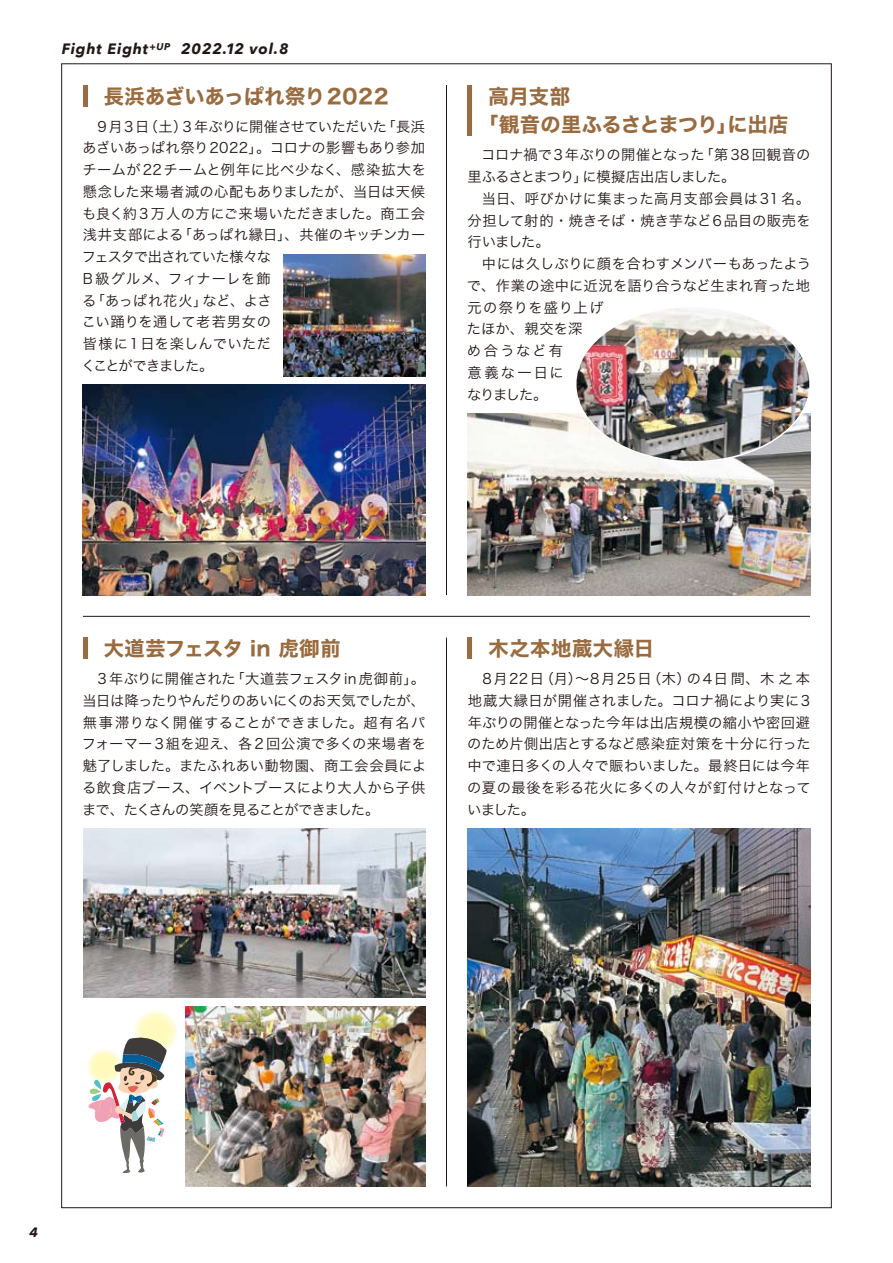
<style>
.page{position:relative;width:893px;height:1263px;background:#fff}
.page>*{position:absolute;margin:0;border:0;box-sizing:border-box;transform-origin:0 0}
.t1{font:20.25px "Hira Kaku Std N W7";letter-spacing:.015em;color:#996b3f}
.t2{font:20.25px/28.7px "Hira Kaku Std N W7";letter-spacing:-.005em;color:#996b3f}
.t3{font:italic 700 15px "Avenir Next";letter-spacing:.05em;color:#231815}
.t4{font:14.25px/21.8px "Hira Kaku Std W3";letter-spacing:.005em;color:#231815}
.t5{font:italic 700 13.5px "Avenir Next";color:#231815}
</style>
<div class="page">
<svg style="left:134px;top:1010px;width:43px;height:43px"></svg>
<hr style="left:83px;top:85px;width:4px;height:21px;background:#996b3f">
<hr style="left:468px;top:85px;width:4px;height:50px;background:#996b3f">
<img style="left:83px;top:385px;width:342px;height:210px">
<hr style="left:83px;top:638px;width:4px;height:21px;background:#996b3f">
<img style="left:83px;top:829px;width:342px;height:169px">
<img style="left:468px;top:414px;width:342px;height:181px">
<hr style="left:446px;top:85px;width:1px;height:510px;background:#231815">
<hr style="left:446px;top:638px;width:1px;height:548px;background:#231815">
<hr style="left:468px;top:638px;width:4px;height:21px;background:#996b3f">
<hr style="left:83px;top:616px;width:727px;height:1px;background:#231815">
<img style="left:576px;top:309px;width:234px;height:153px">
<img style="left:185px;top:1006px;width:240px;height:180px">
<svg style="left:88px;top:1036px;width:79px;height:137px"></svg>
<img style="left:468px;top:829px;width:342px;height:357px">
<img style="left:283px;top:254px;width:142px;height:122px">
<p class="t3" style="left:62px;top:36px;width:228px">Fight Eight<sup>+UP</sup> 2022.12 vol.8</p>
<h1 class="t1" style="left:104px;top:80px;width:286px">長浜あざいあっぱれ祭り2022</h1>
<h1 class="t2" style="left:478px;top:82px;width:312px;text-indent:10px">高月支部<br>「観音の里ふるさとまつり」に出店</h1>
<p class="t4" style="left:81px;top:115px;width:346px">　9月3日（土）3 年ぶりに開催させていただいた「長浜あざいあっぱれ祭り2022」。コロナの影響もあり参加チームが22チームと例年に比べ少なく、感染拡大を懸念した来場者減の心配もありましたが、当日は天候も良く約3万人の方にご来場いただきました。商工会浅井支部による「あっぱれ縁日」、共催のキッチンカーフェスタで出されていた様々な<br>B級グルメ、フィナーレを飾<br>る「あっぱれ花火」など、よさ<br>こい踊りを通して老若男女の<br>皆様に1日を楽しんでいただ<br>くことができました。</p>
<p class="t4" style="left:467px;top:144px;width:346px">　コロナ禍で３年ぶりの開催となった「第 38 回観音の里ふるさとまつり」に模擬店出店しました。<br>　当日、呼びかけに集まった高月支部会員は31名。分担して射的・焼きそば・焼き芋など６品目の販売を行いました。<br>　中には久しぶりに顔を合わすメンバーもあったようで、作業の途中に近況を語り合うなど生まれ育った地元の祭りを盛り上げ<br>たほか、親交を深<br>め合うなど有<br>意義な一日に<br>なりました。</p>
<h1 class="t1" style="left:104px;top:633px;width:238px">大道芸フェスタ in 虎御前</h1>
<p class="t4" style="left:82px;top:668px;width:346px;text-align:justify">　3年ぶりに開催された「大道芸フェスタin虎御前」。当日は降ったりやんだりのあいにくのお天気でしたが、無事滞りなく開催することができました。超有名パフォーマー３組を迎え、各2回公演で多くの来場者を魅了しました。またふれあい動物園、商工会会員による飲食店ブース、イベントブースにより大人から子供まで、たくさんの笑顔を見ることができました。</p>
<h1 class="t1" style="left:489px;top:633px;width:167px">木之本地蔵大縁日</h1>
<p class="t4" style="left:467px;top:668px;width:345px;text-align:justify">　8月22日（月）～8月25日（木）の4日間、木之本地蔵大縁日が開催されました。コロナ禍により実に3年ぶりの開催となった今年は出店規模の縮小や密回避のため片側出店とするなど感染症対策を十分に行った中で連日多くの人々で賑わいました。最終日には今年の夏の最後を彩る花火に多くの人々が釘付けとなっていました。</p>
<p class="t5" style="left:30px;top:1221px;width:10px">4</p>
</div>
